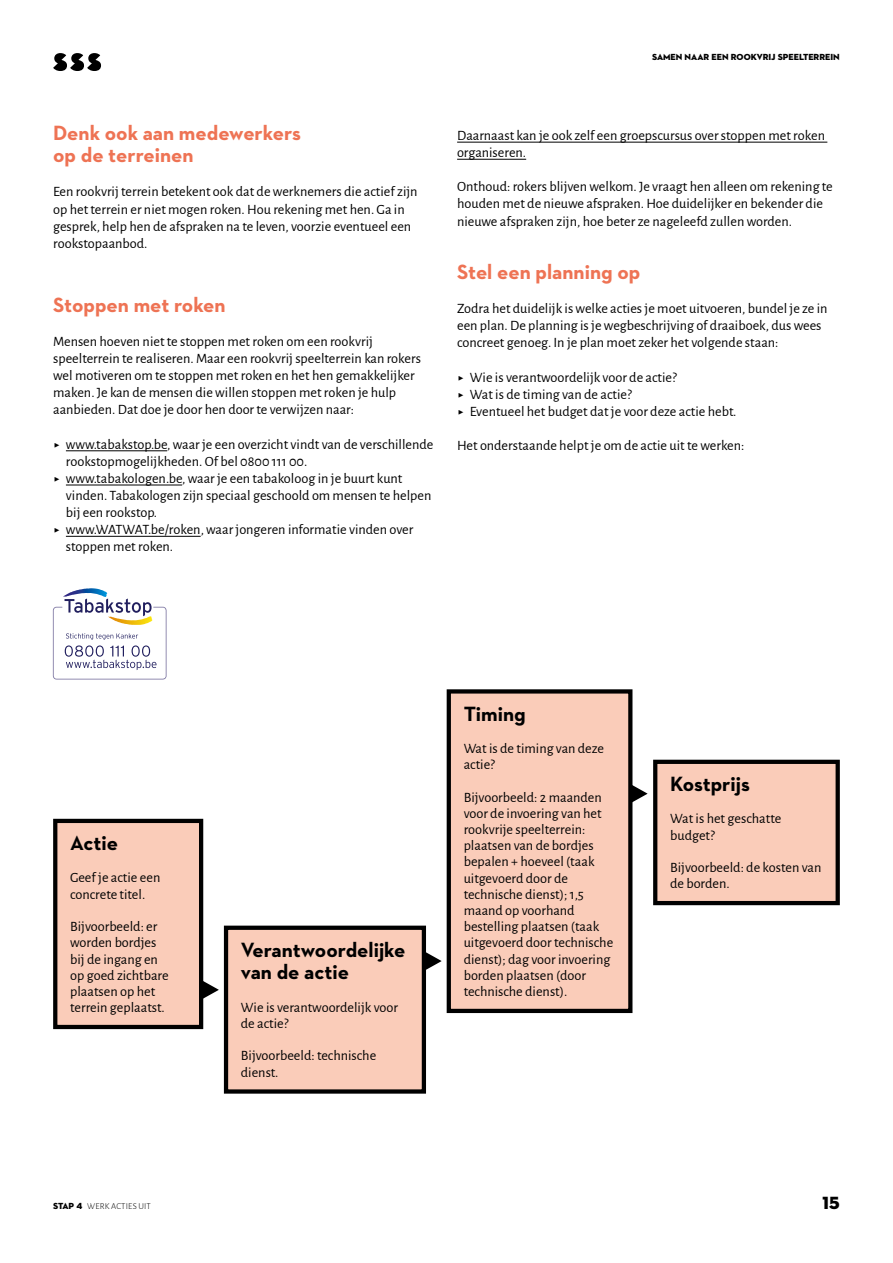
<style>
.page{position:relative;width:893px;height:1263px;background:#fff}
.page>*{position:absolute;margin:0;border:0;box-sizing:border-box;transform-origin:0 0}
.t1{font:700 21px/22.5px "Neutraface 2 Text";color:#ee7354}
.t2{font:700 21px/22.5px "Neutraface 2 Text";color:#000}
.t3{font:18px "Neutraface 2 Display Titling";color:#000}
.t4{font:14.25px/16.2px "Alegreya Sans";color:#000}
.t5{font:9px "Neutraface 2 Display Titling";color:#000}
.t6{font:300 9px "Alegreya Sans";letter-spacing:.02em;color:#000}
.s1{font-size:16.5px}
.s2{font-family:"Neutraface 2 Display Titling";font-weight:400}
</style>
<div class="page">
<hr style="left:66px;top:450px;width:101px;height:1px;background:#000">
<hr style="left:66px;top:485px;width:116px;height:1px;background:#000">
<hr style="left:66px;top:536px;width:135px;height:1px;background:#000">
<div style="left:55px;top:821px;width:146px;height:206px;background:#faccb9"></div>
<div style="left:53px;top:819px;width:150px;height:210px;border:4px solid #000"></div>
<div style="left:226px;top:928px;width:198px;height:163px;background:#faccb9"></div>
<div style="left:224px;top:926px;width:202px;height:168px;border:4px solid #000"></div>
<div style="left:449px;top:691px;width:181px;height:320px;background:#faccb9"></div>
<div style="left:447px;top:689px;width:185px;height:324px;border:4px solid #000"></div>
<div style="left:655px;top:762px;width:183px;height:141px;background:#faccb9"></div>
<div style="left:653px;top:760px;width:187px;height:145px;border:4px solid #000"></div>
<svg style="left:201px;top:980px;width:18px;height:20px"></svg>
<svg style="left:424px;top:951px;width:17px;height:20px"></svg>
<svg style="left:630px;top:784px;width:17px;height:19px"></svg>
<hr style="left:457px;top:142px;width:370px;height:1px;background:#000">
<hr style="left:457px;top:159px;width:69px;height:1px;background:#000">
<svg style="left:53px;top:53px;width:48px;height:18px"></svg>
<svg style="left:53px;top:588px;width:114px;height:91px"></svg>
<p class="t5" style="left:652px;top:51px;width:189px">SAMEN NAAR EEN ROOKVRIJ SPEELTERREIN</p>
<h1 class="t1" style="left:53px;top:121px;width:249px">Denk ook aan medewerkers op de terreinen</h1>
<p class="t4" style="left:53px;top:182px;width:366px;line-height:17.1px">Een rookvrij terrein betekent ook dat de werknemers die actief zijn op het terrein er niet mogen roken. Hou rekening met hen. Ga in gesprek, help hen de afspraken na te leven, voorzie eventueel een rookstopaanbod.</p>
<h1 class="t1" style="left:53px;top:293px;width:174px">Stoppen met roken</h1>
<p class="t4" style="left:53px;top:332px;width:369px;line-height:17.1px">Mensen hoeven niet te stoppen met roken om een rookvrij speelterrein te realiseren. Maar een rookvrij speelterrein kan rokers wel motiveren om te stoppen met roken en het hen gemakkelijker maken. Je kan de mensen die willen stoppen met roken je hulp aanbieden. Dat doe je door hen door te verwijzen naar:</p>
<p class="t4" style="left:53px;top:435px;width:382px"><span class="s1">▶</span> www.tabakstop.be, waar je een overzicht vindt van de verschillende</p>
<p class="t4" style="left:66px;top:452px;width:243px">rookstopmogelijkheden. Of bel 0800 111 00.</p>
<p class="t4" style="left:53px;top:469px;width:351px"><span class="s1">▶</span> www.tabakologen.be, waar je een tabakoloog in je buurt kunt</p>
<p class="t4" style="left:66px;top:486px;width:367px">vinden. Tabakologen zijn speciaal geschoold om mensen te helpen</p>
<p class="t4" style="left:66px;top:504px;width:93px">bij een rookstop.</p>
<p class="t4" style="left:53px;top:521px;width:362px"><span class="s1">▶</span> www.WATWAT.be/roken, waar jongeren informatie vinden over</p>
<p class="t4" style="left:66px;top:538px;width:109px">stoppen met roken.</p>
<p class="t4" style="left:457px;top:126px;width:369px;line-height:17.1px">Daarnaast kan je ook zelf een groepscursus over stoppen met roken organiseren.</p>
<p class="t4" style="left:457px;top:177px;width:377px;line-height:17.1px">Onthoud: rokers blijven welkom. Je vraagt hen alleen om rekening te houden met de nieuwe afspraken. Hoe duidelijker en bekender die nieuwe afspraken zijn, hoe beter ze nageleefd zullen worden.</p>
<h1 class="t1" style="left:457px;top:260px;width:185px">Stel een planning op</h1>
<p class="t4" style="left:457px;top:299px;width:372px;line-height:17.1px">Zodra het duidelijk is welke acties je moet uitvoeren, bundel je ze in een plan. De planning is je wegbeschrijving of draaiboek, dus wees concreet genoeg. In je plan moet zeker het volgende staan:</p>
<p class="t4" style="left:457px;top:368px;width:281px;line-height:17.1px"><span class="s1">▶</span> Wie is verantwoordelijk voor de actie?<br><span class="s1">▶</span> Wat is de timing van de actie?<br><span class="s1">▶</span> Eventueel het budget dat je voor deze actie hebt.</p>
<p class="t4" style="left:457px;top:436px;width:289px">Het onderstaande helpt je om de actie uit te werken:</p>
<h1 class="t2" style="left:70px;top:831px;width:49px">Actie</h1>
<p class="t4" style="left:70px;top:869px;width:92px">Geef je actie een concrete titel.</p>
<p class="t4" style="left:70px;top:918px;width:100px">Bijvoorbeeld: er worden bordjes bij de ingang en op goed zichtbare plaatsen op het terrein geplaatst.</p>
<p class="t6" style="left:53px;top:1200px;width:99px"><span class="s2">STAP 4</span> WERK ACTIES UIT</p>
<h1 class="t2" style="left:241px;top:938px;width:166px">Verantwoordelijke van de actie</h1>
<p class="t4" style="left:241px;top:998px;width:159px">Wie is verantwoordelijk voor de actie?</p>
<p class="t4" style="left:241px;top:1047px;width:137px">Bijvoorbeeld: technische dienst.</p>
<h1 class="t2" style="left:464px;top:702px;width:64px">Timing</h1>
<p class="t4" style="left:464px;top:739px;width:142px">Wat is de timing van deze actie?</p>
<p class="t4" style="left:464px;top:788px;width:151px">Bijvoorbeeld: 2 maanden voor de invoering van het rookvrije speelterrein: plaatsen van de bordjes bepalen + hoeveel (taak uitgevoerd door de technische dienst); 1,5 maand op voorhand bestelling plaatsen (taak uitgevoerd door technische dienst); dag voor invoering borden plaatsen (door technische dienst).</p>
<h1 class="t2" style="left:670px;top:772px;width:81px">Kostprijs</h1>
<p class="t4" style="left:670px;top:810px;width:113px">Wat is het geschatte budget?</p>
<p class="t4" style="left:670px;top:858px;width:153px">Bijvoorbeeld: de kosten van de borden.</p>
<p class="t3" style="left:823px;top:1192px;width:19px">15</p>
</div>
